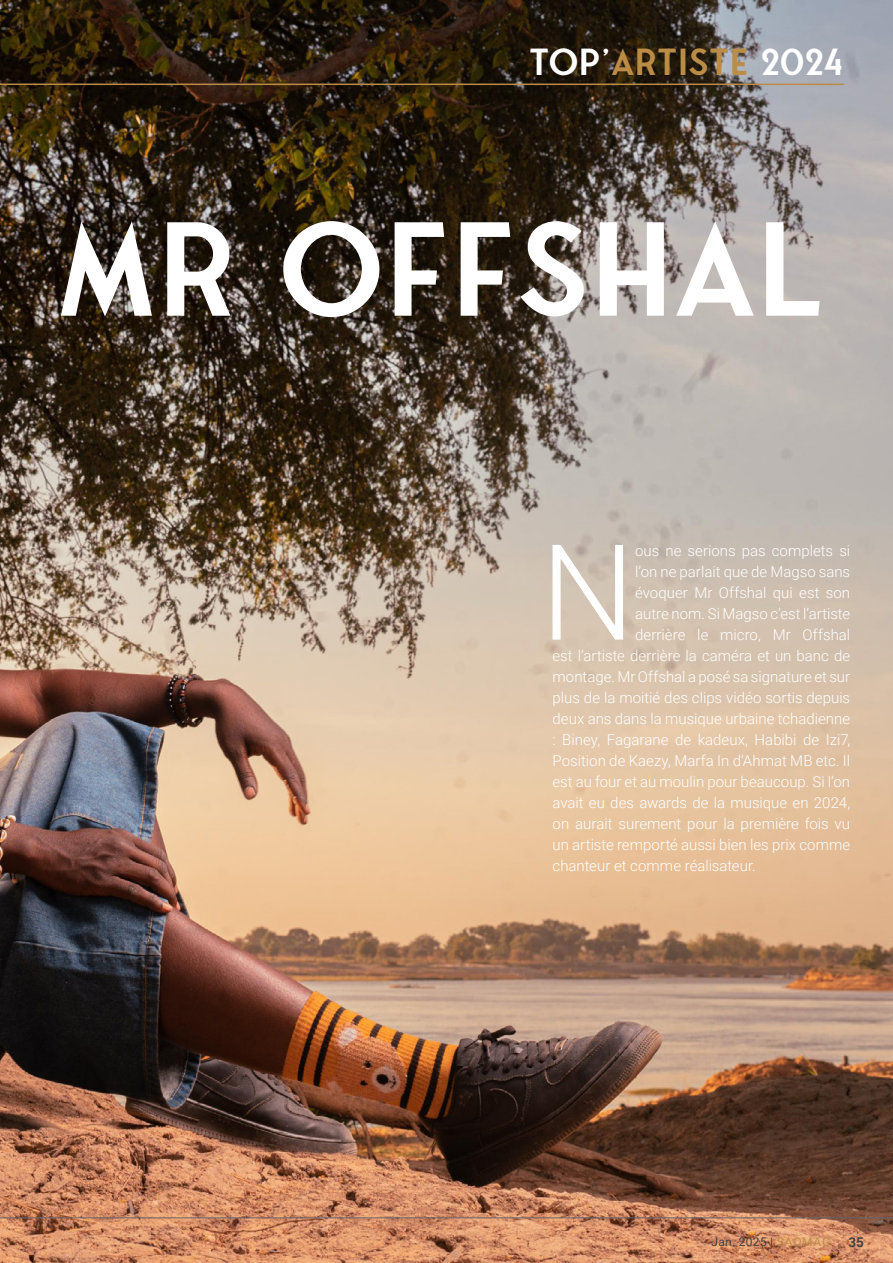
<style>
.page{position:relative;width:893px;height:1263px;background:#fff}
.page>*{position:absolute;margin:0;border:0;box-sizing:border-box;transform-origin:0 0}
.t1{font:300 133.2px "Roboto";color:#fff}
.t2{font:127.5px "Fonseca";color:#fff}
.t3{font:36px "Fonseca";color:#fff}
.t4{font:300 15px "Roboto";color:#fff}
.t5{font:700 13.5px "Roboto";color:#414042}
.t6{font:12px "Roboto";letter-spacing:.04em;color:#414042}
.s1{color:#bb8c46}
</style>
<div class="page">
<img style="left:0;top:0;width:893px;height:1263px">
<hr style="left:0;top:1217px;width:893px;height:1px;background:#64646a">
<hr style="left:0;top:84px;width:844px;height:1px;background:#bb8c46">
<h3 class="t3" style="left:529px;top:41px;width:317px">TOP’<span class="s1">ARTISTE</span> 2024</h3>
<h2 class="t2" style="left:55px;top:195px;width:772px">MR OFFSHAL</h2>
<h1 class="t1" style="left:541px;top:499px;width:96px">N</h1>
<p class="t4" style="left:635px;top:540px;width:217px">ous ne serions pas complets si</p>
<p class="t4" style="left:635px;top:561px;width:217px">l’on ne parlait que de Magso sans</p>
<p class="t4" style="left:635px;top:582px;width:217px">évoquer Mr Offshal qui est son</p>
<p class="t4" style="left:635px;top:603px;width:217px">autre nom. Si Magso c’est l’artiste</p>
<p class="t4" style="left:635px;top:624px;width:217px">derrière le micro, Mr Offshal</p>
<p class="t4" style="left:553px;top:645px;width:299px">est l’artiste derrière la caméra et un banc de</p>
<p class="t4" style="left:553px;top:666px;width:299px">montage. Mr Offshal a posé sa signature et sur</p>
<p class="t4" style="left:553px;top:687px;width:299px">plus de la moitié des clips vidéo sortis depuis</p>
<p class="t4" style="left:553px;top:708px;width:299px">deux ans dans la musique urbaine tchadienne</p>
<p class="t4" style="left:553px;top:729px;width:299px">: Biney, Fagarane de kadeux, Habibi de Izi7,</p>
<p class="t4" style="left:553px;top:750px;width:299px">Position de Kaezy, Marfa In d’Ahmat MB etc. Il</p>
<p class="t4" style="left:553px;top:771px;width:299px">est au four et au moulin pour beaucoup. Si l’on</p>
<p class="t4" style="left:553px;top:792px;width:299px">avait eu des awards de la musique en 2024,</p>
<p class="t4" style="left:553px;top:813px;width:299px">on aurait surement pour la première fois vu</p>
<p class="t4" style="left:553px;top:834px;width:299px">un artiste remporté aussi bien les prix comme</p>
<p class="t4" style="left:553px;top:855px;width:205px">chanteur et comme réalisateur.</p>
<p class="t6" style="left:711px;top:1233px;width:120px">Jan. 2025 | <span class="s1">SAOMAG</span></p>
<p class="t5" style="left:848px;top:1232px;width:17px">35</p>
</div>
